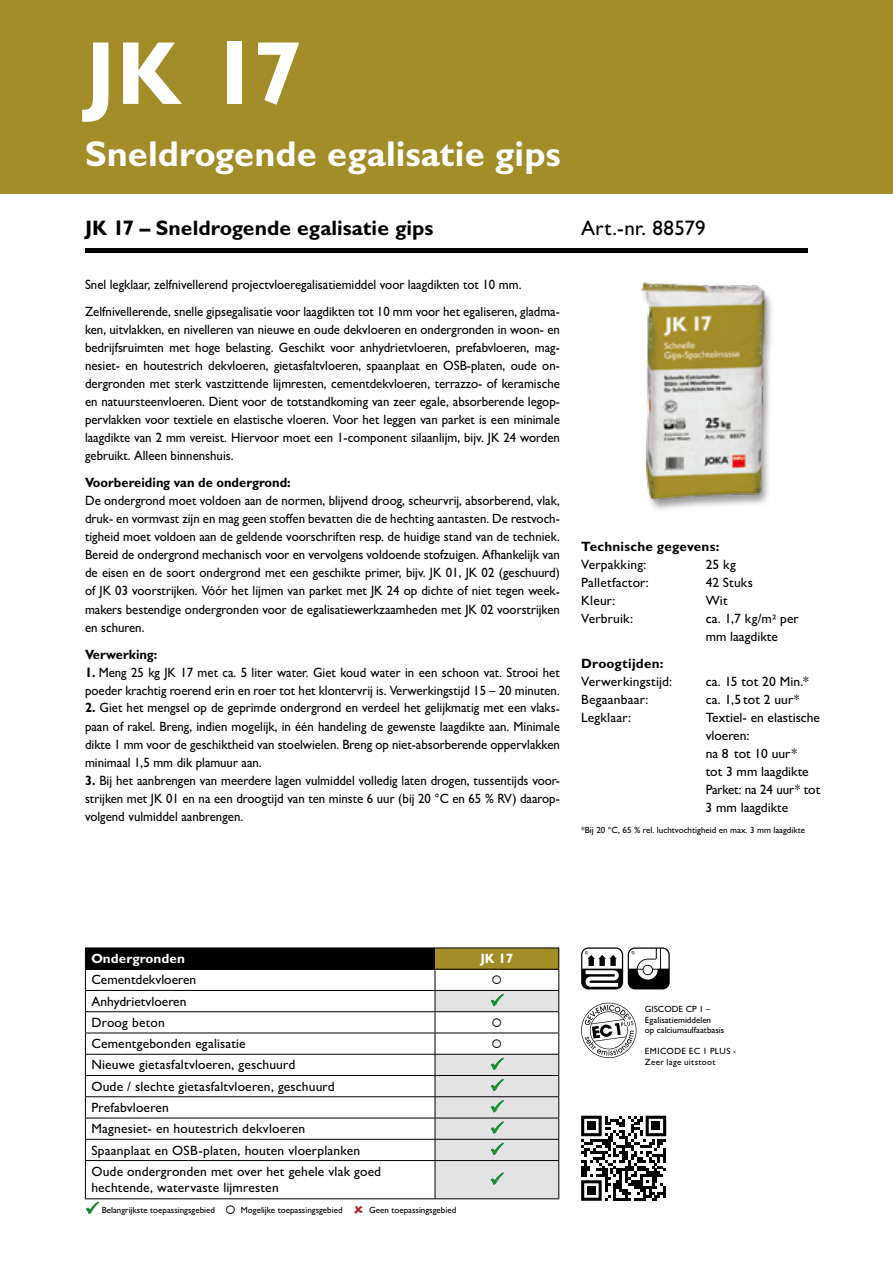
<style>
.page{position:relative;width:893px;height:1263px;background:#fff}
.page>*{position:absolute;margin:0;border:0;box-sizing:border-box;transform-origin:0 0}
.t1{font:700 90px "Gill Sans MT Pro";color:#fff}
.t2{font:700 36px "Gill Sans MT Pro";color:#fff}
.t3{font:700 21px "Gill Sans MT Pro";color:#000}
.t4{font:500 21px "Gill Sans MT Pro";letter-spacing:.02em;color:#000}
.t5{font:500 13.5px/18px "Gill Sans MT Pro";color:#000;text-align:justify;scale:.95 1}
.t6{font:500 13.5px/18px "Gill Sans MT Pro";color:#000}
.t7{font:700 13.5px "Gill Sans MT Pro";color:#000;scale:.95 1}
.t8{font:700 13.5px "Gill Sans MT Pro";color:#000}
.t9{font:700 13.5px "Gill Sans MT Pro";color:#fff}
.t10{font:500 9px/10.5px "Gill Sans MT Pro";color:#000}
.t11{font:500 9px/10.5px "Gill Sans MT Pro";letter-spacing:.04em;color:#000}
.s1{font-weight:700}
.s2{color:#158c2e}
</style>
<div class="page">
<div style="left:640px;top:284px;width:135px;height:228px;background:#000;opacity:.4"></div>
<img style="left:640px;top:282px;width:135px;height:222px">
<div style="left:85px;top:948px;width:350px;height:21px;background:#000"></div>
<hr style="left:85px;top:990px;width:350px;height:1px;background:#000">
<hr style="left:85px;top:1011px;width:350px;height:1px;background:#000">
<hr style="left:85px;top:1032px;width:350px;height:1px;background:#000">
<hr style="left:85px;top:1054px;width:350px;height:1px;background:#000">
<hr style="left:85px;top:1075px;width:350px;height:1px;background:#000">
<hr style="left:85px;top:1096px;width:350px;height:1px;background:#000">
<hr style="left:85px;top:1118px;width:350px;height:1px;background:#000">
<hr style="left:85px;top:1139px;width:350px;height:1px;background:#000">
<hr style="left:85px;top:1160px;width:350px;height:1px;background:#000">
<hr style="left:85px;top:1161px;width:1px;height:37px;background:#000">
<hr style="left:85px;top:1198px;width:350px;height:1px;background:#000">
<hr style="left:85px;top:947px;width:350px;height:1px;background:#000">
<svg style="left:85px;top:970px;width:1px;height:190px"></svg>
<hr style="left:85px;top:969px;width:350px;height:1px;background:#000">
<hr style="left:435px;top:947px;width:124px;height:1px;background:#000">
<div style="left:0;top:0;width:893px;height:193px;background:#a38d28"></div>
<svg style="left:581px;top:947px;width:89px;height:42px"></svg>
<hr style="left:85px;top:249px;width:723px;height:4px;background:#000">
<svg style="left:581px;top:1003px;width:55px;height:55px"></svg>
<svg style="left:581px;top:1116px;width:85px;height:85px"></svg>
<div style="left:587px;top:1121px;width:9px;height:9px;background:#000"></div>
<div style="left:651px;top:1121px;width:9px;height:9px;background:#000"></div>
<div style="left:587px;top:1186px;width:9px;height:9px;background:#000"></div>
<svg style="left:435px;top:948px;width:124px;height:251px"></svg>
<h1 class="t1" style="left:85px;top:18px;width:218px">JK 17</h1>
<h2 class="t2" style="left:85px;top:131px;width:477px">Sneldrogende egalisatie gips</h2>
<h3 class="t3" style="left:85px;top:215px;width:350px">JK 17 – Sneldrogende egalisatie gips</h3>
<p class="t5" style="left:85px;top:271px;width:501px;line-height:27px">Snel legklaar, zelfnivellerend projectvloeregalisatiemiddel voor laagdikten tot 10 mm.<br>Zelfnivellerende, snelle gipsegalisatie voor laagdikten tot 10 mm voor het egaliseren, gladma-</p>
<p class="t5" style="left:85px;top:321px;width:501px">ken, uitvlakken, en nivelleren van nieuwe en oude dekvloeren en ondergronden in woon- en bedrijfsruimten met hoge belasting. Geschikt voor anhydrietvloeren, prefabvloeren, mag&shy;nesiet- en houtestrich dekvloeren, gietasfaltvloeren, spaanplaat en OSB-platen, oude on&shy;dergronden met sterk vastzittende lijmresten, cementdekvloeren, terrazzo- of keramische en natuursteenvloeren. Dient voor de totstandkoming van zeer egale, absorberende legop&shy;pervlakken voor textiele en elastische vloeren. Voor het leggen van parket is een minimale laagdikte van 2 mm vereist. Hiervoor moet een 1-component silaanlijm, bijv. JK 24 worden gebruikt. Alleen binnenshuis.</p>
<p class="t7" style="left:85px;top:474px;width:218px">Voorbereiding van de ondergrond:</p>
<p class="t5" style="left:85px;top:492px;width:501px">De ondergrond moet voldoen aan de normen, blijvend droog, scheurvrij, absorberend, vlak, druk- en vormvast zijn en mag geen stoffen bevatten die de hechting aantasten. De restvoch&shy;tigheid moet voldoen aan de geldende voorschriften resp. de huidige stand van de techniek.<br>Bereid de ondergrond mechanisch voor en vervolgens voldoende stofzuigen. Afhankelijk van de eisen en de soort ondergrond met een geschikte primer, bijv. JK 01, JK 02 (geschuurd) of JK 03 voorstrijken. Vóór het lijmen van parket met JK 24 op dichte of niet tegen week&shy;makers bestendige ondergronden voor de egalisatiewerkzaamheden met JK 02 voorstrijken en schuren.</p>
<p class="t7" style="left:85px;top:646px;width:78px">Verwerking:</p>
<p class="t5" style="left:85px;top:663px;width:501px"><span class="s1">1.</span> Meng 25 kg JK 17 met ca. 5 liter water. Giet koud water in een schoon vat. Strooi het poeder krachtig roerend erin en roer tot het klontervrij is. Verwerkingstijd 15 – 20 minuten.</p>
<p class="t5" style="left:85px;top:699px;width:501px"><span class="s1">2.</span> Giet het mengsel op de geprimde ondergrond en verdeel het gelijkmatig met een vlaks&shy;paan of rakel. Breng, indien mogelijk, in één handeling de gewenste laagdikte aan. Minimale dikte 1 mm voor de geschiktheid van stoelwielen. Breng op niet-absorberende oppervlakken minimaal 1,5 mm dik plamuur aan.</p>
<p class="t5" style="left:85px;top:771px;width:501px"><span class="s1">3.</span> Bij het aanbrengen van meerdere lagen vulmiddel volledig laten drogen, tussentijds voor&shy;strijken met JK 01 en na een droogtijd van ten minste 6 uur (bij 20 °C en 65 % RV) daarop&shy;volgend vulmiddel aanbrengen.</p>
<h3 class="t4" style="left:581px;top:216px;width:126px">Art.-nr. 88579</h3>
<p class="t8" style="left:581px;top:538px;width:140px">Technische gegevens:</p>
<p class="t6" style="left:581px;top:555px;width:67px">Verpakking:</p>
<p class="t6" style="left:706px;top:555px;width:32px">25 kg</p>
<p class="t6" style="left:581px;top:573px;width:69px">Palletfactor:</p>
<p class="t6" style="left:706px;top:573px;width:49px">42 Stuks</p>
<p class="t6" style="left:581px;top:591px;width:36px">Kleur:</p>
<p class="t6" style="left:706px;top:591px;width:24px">Wit</p>
<p class="t6" style="left:581px;top:609px;width:53px">Verbruik:</p>
<p class="t6" style="left:706px;top:609px;width:95px">ca. 1,7 kg/m² per mm laagdikte</p>
<p class="t8" style="left:581px;top:655px;width:84px">Droogtijden:</p>
<p class="t6" style="left:581px;top:672px;width:92px">Verwerkingstijd:</p>
<p class="t6" style="left:706px;top:672px;width:105px">ca. 15 tot 20 Min.*</p>
<p class="t6" style="left:581px;top:690px;width:69px">Begaanbaar:</p>
<p class="t6" style="left:706px;top:690px;width:95px">ca. 1,5 tot 2 uur*</p>
<p class="t6" style="left:581px;top:708px;width:51px">Legklaar:</p>
<p class="t6" style="left:706px;top:708px;width:116px">Textiel- en elastische vloeren:<br>na 8 tot 10 uur*<br>tot 3 mm laagdikte<br>Parket: na 24 uur* tot<br>3 mm laagdikte</p>
<p class="t10" style="left:581px;top:824px;width:226px">*Bij 20 °C, 65 % rel. luchtvochtigheid en max. 3 mm laagdikte</p>
<p class="t9" style="left:91px;top:950px;width:95px">Ondergronden</p>
<p class="t9" style="left:480px;top:950px;width:34px">JK 17</p>
<p class="t6" style="left:91px;top:971px;width:106px">Cementdekvloeren</p>
<p class="t6" style="left:91px;top:992px;width:96px">Anhydrietvloeren</p>
<p class="t6" style="left:91px;top:1013px;width:75px">Droog beton</p>
<p class="t6" style="left:91px;top:1034px;width:156px">Cementgebonden egalisatie</p>
<p class="t6" style="left:91px;top:1056px;width:205px">Nieuwe gietasfaltvloeren, geschuurd</p>
<p class="t6" style="left:91px;top:1077px;width:245px">Oude / slechte gietasfaltvloeren, geschuurd</p>
<p class="t6" style="left:91px;top:1098px;width:79px">Prefabvloeren</p>
<p class="t6" style="left:91px;top:1119px;width:215px">Magnesiet- en houtestrich dekvloeren</p>
<p class="t6" style="left:91px;top:1141px;width:270px">Spaanplaat en OSB-platen, houten vloerplanken</p>
<p class="t6" style="left:91px;top:1163px;width:291px;line-height:16.2px">Oude ondergronden met over het gehele vlak goed hechtende, watervaste lijmresten</p>
<p class="t10" style="left:85px;top:1204px;width:259px"><span class="s2">✓</span> Belangrijkste toepassingsgebied ○ Mogelijke toepassingsgebied</p>
<p class="t10" style="left:369px;top:1204px;width:89px">Geen toepassingsgebied</p>
<p class="t10" style="left:645px;top:1004px;width:81px">GISCODE CP 1 –<br>Egalisatiemiddelen<br>op calciumsulfaatbasis</p>
<p class="t11" style="left:645px;top:1046px;width:93px">EMICODE EC 1 PLUS -<br>Zeer lage uitstoot</p>
</div>
